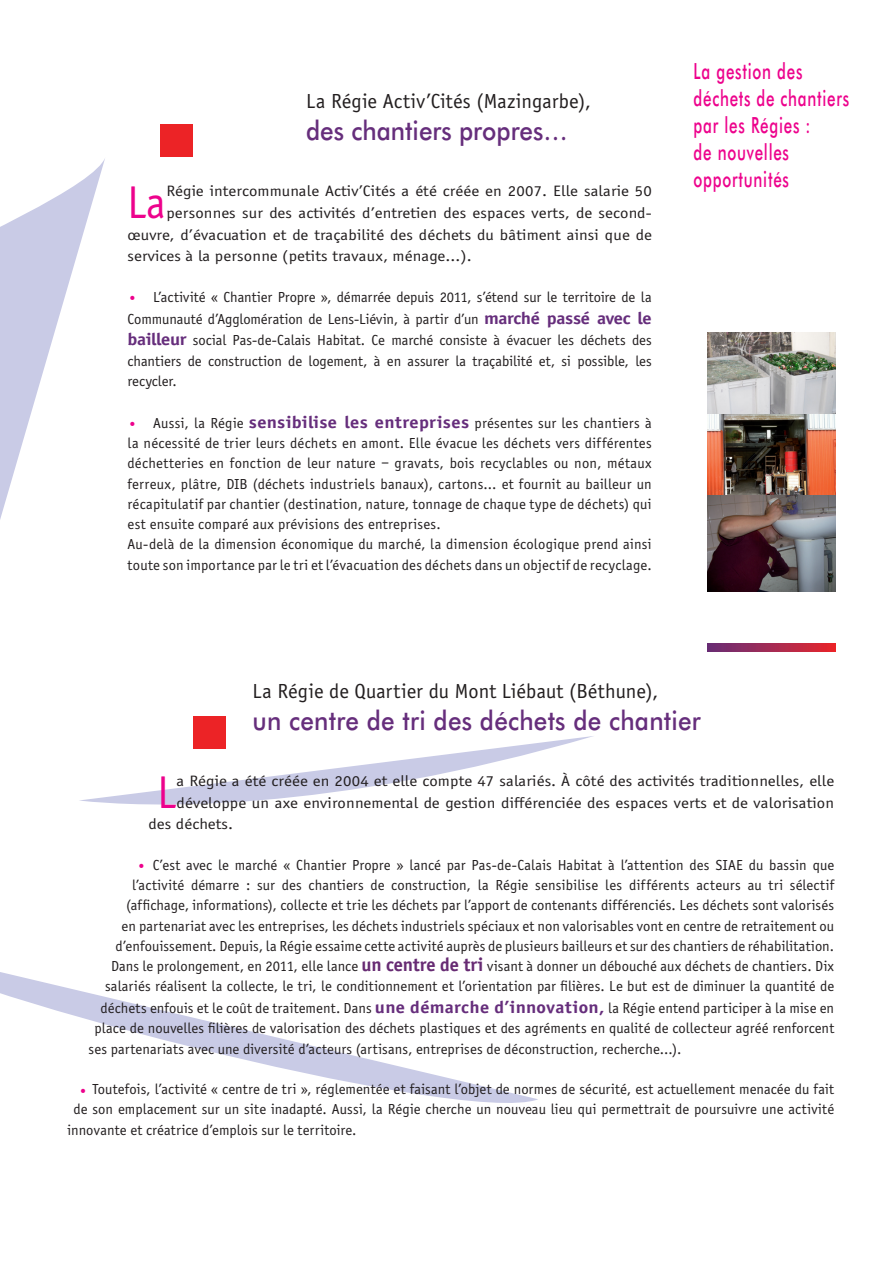
<style>
.page{position:relative;width:893px;height:1263px;background:#fff}
.page>*{position:absolute;margin:0;border:0;box-sizing:border-box;transform-origin:0 0}
.Lettrine{font:47.4px "Officina Sans";color:#ed028c;scale:.91 1}
.Titre_de_rubrique{font:500 27px "Futura BT";letter-spacing:.01em;color:#662e7c;scale:.9 1}
.Titre_de_rubrique-2{font:500 22.35px/27px "Futura BT";letter-spacing:.05em;color:#ed028c;scale:.68 1}
.Nom_Régie{font:21px "Officina Sans";letter-spacing:.01em;color:#231f20}
.Lettrine-2{font:15.6px "Officina Sans";letter-spacing:.01em;color:#231f20;scale:1.11 1}
.t1{font:15px/20.2px "Officina Sans";letter-spacing:.01em;color:#231f20;text-align:justify}
.s1{font-weight:700;color:#ed028c}
.s2{font-weight:700;font-size:17.55px;color:#662e7c}
.s3{font-weight:700;font-size:19.5px;color:#672b73}
</style>
<div class="page">
<svg style="left:0;top:972px;width:538px;height:131px"></svg>
<svg style="left:79px;top:736px;width:514px;height:69px"></svg>
<svg style="left:0;top:159px;width:105px;height:361px"></svg>
<svg style="left:708px;top:643px;width:127px;height:9px"></svg>
<img style="left:708px;top:494px;width:127px;height:97px">
<img style="left:708px;top:333px;width:127px;height:161px">
<div style="left:193px;top:717px;width:32px;height:32px;background:#ec2326"></div>
<div style="left:160px;top:124px;width:33px;height:33px;background:#ec2326"></div>
<p class="Nom_Régie" style="left:306px;top:89px;width:286px">La Régie Activ’Cités (Mazingarbe),</p>
<p class="Titre_de_rubrique" style="left:306px;top:114px;width:292px">des chantiers propres…</p>
<p class="Lettrine" style="left:128px;top:176px;width:44px">La</p>
<p class="Lettrine-2" style="left:166px;top:182px;width:439px">Régie intercommunale Activ’Cités a été créée en 2007. Elle salarie 50</p>
<p class="Lettrine-2" style="left:166px;top:204px;width:439px">personnes sur des activités d’entretien des espaces verts, de second-</p>
<p class="Lettrine-2" style="left:128px;top:226px;width:474px">œuvre, d’évacuation et de traçabilité des déchets du bâtiment ainsi que de</p>
<p class="Lettrine-2" style="left:128px;top:247px;width:312px">services à la personne (petits travaux, ménage…).</p>
<p class="t1" style="left:128px;top:286px;width:526px;line-height:21.8px"><span class="s1">•</span> L’activité « Chantier Propre », démarrée depuis 2011, s’étend sur le territoire de la Communauté d’Agglomération de Lens-Liévin, à partir d’un <span class="s2">marché passé avec le bailleur</span> social Pas-de-Calais Habitat. Ce marché consiste à évacuer les déchets des</p>
<p class="t1" style="left:128px;top:351px;width:526px">chantiers de construction de logement, à en assurer la traçabilité et, si possible, les recycler.</p>
<p class="t1" style="left:128px;top:413px;width:526px"><span class="s1">•</span> Aussi, la Régie <span class="s2">sensibilise les entreprises</span> présentes sur les chantiers à la nécessité de trier leurs déchets en amont. Elle évacue les déchets vers différentes déchetteries en fonction de leur nature – gravats, bois recyclables ou non, métaux ferreux, plâtre, DIB (déchets industriels banaux), cartons... et fournit au bailleur un récapitulatif par chantier (destination, nature, tonnage de chaque type de déchets) qui est ensuite comparé aux prévisions des entreprises.</p>
<p class="t1" style="left:128px;top:534px;width:526px">Au-delà de la dimension économique du marché, la dimension écologique prend ainsi toute son importance par le tri et l’évacuation des déchets dans un objectif de recyclage.</p>
<p class="Titre_de_rubrique-2" style="left:694px;top:58px;width:230px">La gestion des déchets de chantiers par les Régies :</p>
<p class="Titre_de_rubrique-2" style="left:694px;top:139px;width:142px">de nouvelles opportunités</p>
<p class="Nom_Régie" style="left:253px;top:679px;width:407px">La Régie de Quartier du Mont Liébaut (Béthune),</p>
<p class="Titre_de_rubrique" style="left:253px;top:704px;width:499px">un centre de tri des déchets de chantier</p>
<p class="Lettrine" style="left:158px;top:765px;width:22px">L</p>
<p class="Lettrine-2" style="left:177px;top:772px;width:594px">a Régie a été créée en 2004 et elle compte 47 salariés. À côté des activités traditionnelles, elle</p>
<p class="Lettrine-2" style="left:177px;top:794px;width:594px">développe un axe environnemental de gestion différenciée des espaces verts et de valorisation</p>
<p class="Lettrine-2" style="left:149px;top:815px;width:78px">des déchets.</p>
<p class="t1" style="left:105px;top:855px;width:731px;text-align:right"><span class="s1">•</span> C’est avec le marché « Chantier Propre » lancé par Pas-de-Calais Habitat à l’attention des SIAE du bassin que l’activité démarre : sur des chantiers de construction, la Régie sensibilise les différents acteurs au tri sélectif (affichage, informations), collecte et trie les déchets par l’apport de contenants différenciés. Les déchets sont valorisés<br>en partenariat avec les entreprises, les déchets industriels spéciaux et non valorisables vont en centre de retraitement ou d’enfouissement. Depuis, la Régie essaime cette activité auprès de plusieurs bailleurs et sur des chantiers de réhabilitation.<br>Dans le prolongement, en 2011, elle lance <span class="s3">un centre de tri</span> visant à donner un débouché aux déchets de chantiers. Dix salariés réalisent la collecte, le tri, le conditionnement et l’orientation par filières. Le but est de diminuer la quantité de</p>
<p class="t1" style="left:101px;top:998px;width:735px">déchets enfouis et le coût de traitement. Dans <span class="s2">une démarche d’innovation,</span> la Régie entend participer à la mise en</p>
<p class="t1" style="left:95px;top:1018px;width:741px">place de nouvelles filières de valorisation des déchets plastiques et des agréments en qualité de collecteur agréé renforcent</p>
<p class="t1" style="left:89px;top:1039px;width:594px">ses partenariats avec une diversité d’acteurs (artisans, entreprises de déconstruction, recherche…).</p>
<p class="t1" style="left:78px;top:1079px;width:758px"><span class="s1">•</span> Toutefois, l’activité « centre de tri », réglementée et faisant l’objet de normes de sécurité, est actuellement menacée du fait</p>
<p class="t1" style="left:74px;top:1099px;width:762px">de son emplacement sur un site inadapté. Aussi, la Régie cherche un nouveau lieu qui permettrait de poursuivre une activité</p>
<p class="t1" style="left:68px;top:1120px;width:291px">innovante et créatrice d’emplois sur le territoire.</p>
</div>
